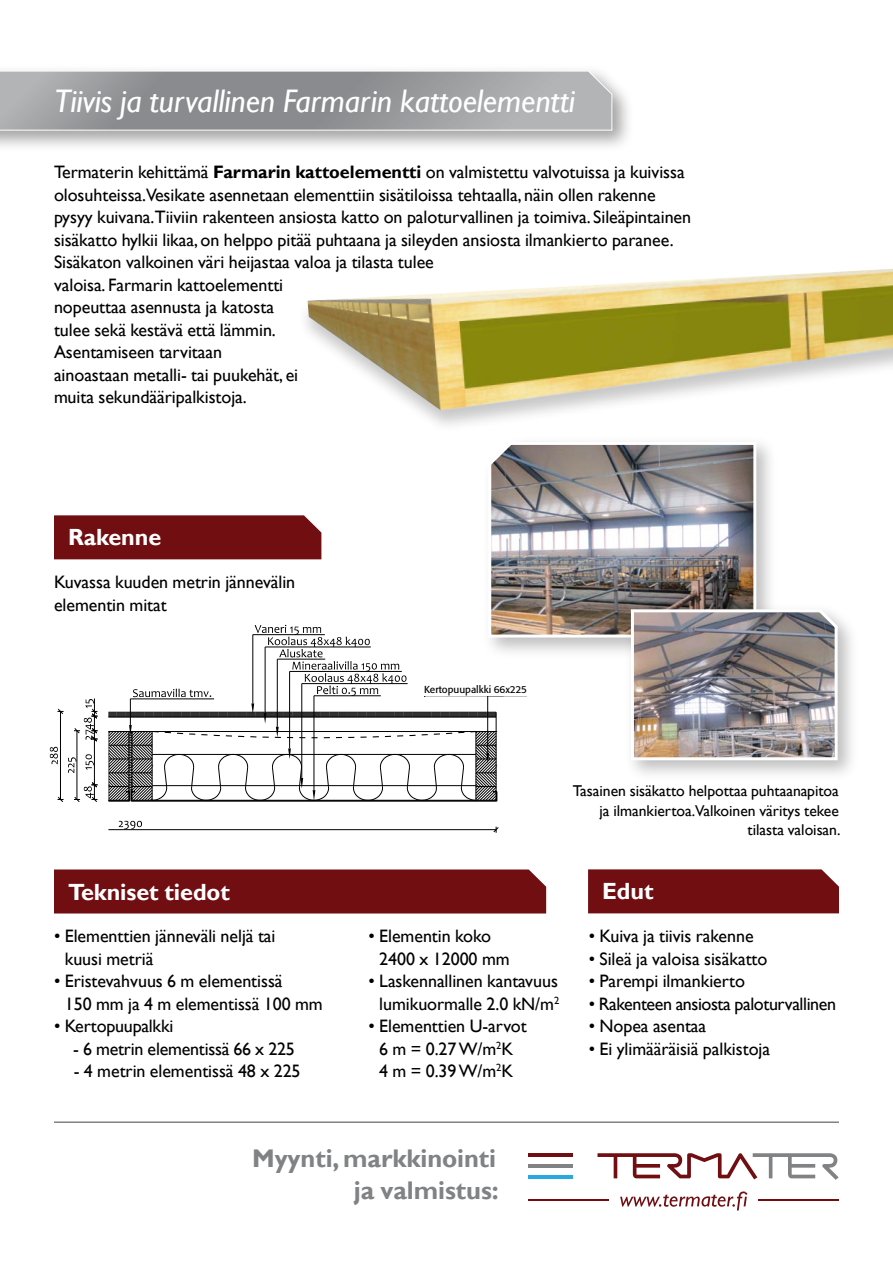
<style>
.page{position:relative;width:893px;height:1263px;background:#fff}
.page>*{position:absolute;margin:0;border:0;box-sizing:border-box;transform-origin:0 0}
.t1{font:italic 32.7px "Gill Sans";letter-spacing:-.005em;color:#fff}
.t2{font:700 25.5px/32px "Gill Sans";letter-spacing:-.005em;color:#808284;text-align:right}
.t3{font:700 23.4px "Gill Sans";letter-spacing:-.005em;color:#fff}
.t4{font:18px/22.5px "Gill Sans";letter-spacing:-.005em;color:#000}
.t5{font:18px "Gill Sans";letter-spacing:-.025em;color:#000}
.t6{font:15.6px/19.6px "Gill Sans";letter-spacing:-.005em;color:#000;text-align:right}
.t7{font:10.05px "Formata";letter-spacing:-.005em;color:#000}
.s1{font-weight:700}
</style>
<div class="page">
<div style="left:481px;top:435px;width:297px;height:224px;background:#000;opacity:.26"></div>
<img style="left:487px;top:440px;width:271px;height:199px">
<hr style="left:528px;top:1175px;width:44px;height:3px;background:#27a9e1">
<hr style="left:528px;top:1153px;width:44px;height:4px;background:#700e12">
<hr style="left:528px;top:1164px;width:44px;height:4px;background:#808284">
<svg style="left:597px;top:1153px;width:242px;height:27px"></svg>
<svg style="left:620px;top:1191px;width:127px;height:19px"></svg>
<hr style="left:528px;top:1199px;width:80px;height:1px;background:#700e12">
<hr style="left:758px;top:1199px;width:81px;height:1px;background:#700e12">
<img style="left:308px;top:269px;width:585px;height:142px">
<div style="left:0;top:64px;width:634px;height:88px;background:#000;opacity:.37"></div>
<svg style="left:0;top:70px;width:613px;height:61px;background:#9ea0a2"></svg>
<div style="left:54px;top:515px;width:267px;height:44px;background:#700e12"></div>
<div style="left:54px;top:869px;width:492px;height:44px;background:#700e12"></div>
<div style="left:588px;top:869px;width:251px;height:44px;background:#700e12"></div>
<div style="left:624px;top:602px;width:235px;height:180px;background:#000;opacity:.26"></div>
<img style="left:629px;top:608px;width:210px;height:154px">
<hr style="left:108px;top:829px;width:388px;height:1px;background:#000">
<svg style="left:493px;top:827px;width:6px;height:6px"></svg>
<svg style="left:119px;top:821px;width:23px;height:8px"></svg>
<hr style="left:60px;top:711px;width:1px;height:88px;background:#000">
<svg style="left:57px;top:797px;width:7px;height:5px"></svg>
<svg style="left:57px;top:708px;width:7px;height:6px"></svg>
<svg style="left:50px;top:747px;width:8px;height:17px"></svg>
<hr style="left:94px;top:739px;width:1px;height:46px;background:#000">
<svg style="left:85px;top:754px;width:9px;height:16px"></svg>
<hr style="left:77px;top:731px;width:1px;height:68px;background:#000">
<svg style="left:74px;top:782px;width:24px;height:20px"></svg>
<svg style="left:74px;top:698px;width:24px;height:44px"></svg>
<svg style="left:68px;top:757px;width:8px;height:16px"></svg>
<hr style="left:54px;top:1121px;width:785px;height:2px;background:#808284">
<hr style="left:425px;top:695px;width:101px;height:1px;background:#000">
<svg style="left:108px;top:625px;width:396px;height:177px"></svg>
<div style="left:419px;top:685px;width:108px;height:10px;background:#fff"></div>
<h1 class="t1" style="left:54px;top:82px;width:522px">Tiivis ja turvallinen Farmarin kattoelementti</h1>
<p class="t4" style="left:54px;top:161px;width:639px">Termaterin kehittämä <span class="s1">Farmarin kattoelementti</span> on valmistettu valvotuissa ja kuivissa olosuhteissa.Vesikate asennetaan elementtiin sisätiloissa tehtaalla, näin ollen rakenne pysyy kuivana.Tiiviin rakenteen ansiosta katto on paloturvallinen ja toimiva. Sileäpintainen sisäkatto hylkii likaa, on helppo pitää puhtaana ja sileyden ansiosta ilmankierto paranee.<br>Sisäkaton valkoinen väri heijastaa valoa ja tilasta tulee<br>valoisa. Farmarin kattoelementti<br>nopeuttaa asennusta ja katosta<br>tulee sekä kestävä että lämmin.<br>Asentamiseen tarvitaan<br>ainoastaan metalli- tai puukehät, ei<br>muita sekundääripalkistoja.</p>
<p class="t3" style="left:68px;top:523px;width:95px">Rakenne</p>
<p class="t4" style="left:54px;top:571px;width:243px">Kuvassa kuuden metrin jännevälin elementin mitat</p>
<p class="t7" style="left:424px;top:683px;width:104px">Kertopuupalkki 66x225</p>
<p class="t3" style="left:68px;top:877px;width:163px">Tekniset tiedot</p>
<p class="t4" style="left:65px;top:925px;width:212px;text-indent:-11px">• Elementtien jänneväli neljä tai kuusi metriä</p>
<p class="t4" style="left:65px;top:970px;width:260px;text-indent:-11px">• Eristevahvuus 6 m elementissä<br>150 mm ja 4 m elementissä 100 mm</p>
<p class="t4" style="left:54px;top:1015px;width:121px">• Kertopuupalkki</p>
<p class="t4" style="left:73px;top:1038px;width:223px">- 6 metrin elementissä 66 x 225</p>
<p class="t4" style="left:74px;top:1060px;width:228px">- 4 metrin elementissä 48 x 225</p>
<p class="t6" style="left:573px;top:781px;width:269px">Tasainen sisäkatto helpottaa puhtaanapitoa ja ilmankiertoa.Valkoinen väritys tekee tilasta valoisan.</p>
<p class="t4" style="left:379px;top:925px;width:132px;text-indent:-11px">• Elementin koko<br>2400 x 12000 mm</p>
<p class="t4" style="left:368px;top:970px;width:192px;text-align:center">• Laskennallinen kantavuus lumikuormalle 2.0 kN/m<sup>2</sup></p>
<p class="t4" style="left:368px;top:1015px;width:160px;text-align:center">• Elementtien U-arvot<br>6 m = 0.27 W/m<sup>2</sup>K<br>4 m = 0.39 W/m<sup>2</sup>K</p>
<p class="t3" style="left:602px;top:877px;width:53px">Edut</p>
<p class="t4" style="left:589px;top:925px;width:166px">• Kuiva ja tiivis rakenne</p>
<p class="t4" style="left:589px;top:948px;width:180px">• Sileä ja valoisa sisäkatto</p>
<p class="t4" style="left:589px;top:970px;width:158px">• Parempi ilmankierto</p>
<p class="t5" style="left:589px;top:993px;width:249px">• Rakenteen ansiosta paloturvallinen</p>
<p class="t4" style="left:589px;top:1015px;width:119px">• Nopea asentaa</p>
<p class="t4" style="left:589px;top:1038px;width:183px">• Ei ylimääräisiä palkistoja</p>
<h2 class="t2" style="left:252px;top:1143px;width:248px">Myynti, markkinointi ja valmistus:</h2>
</div>
